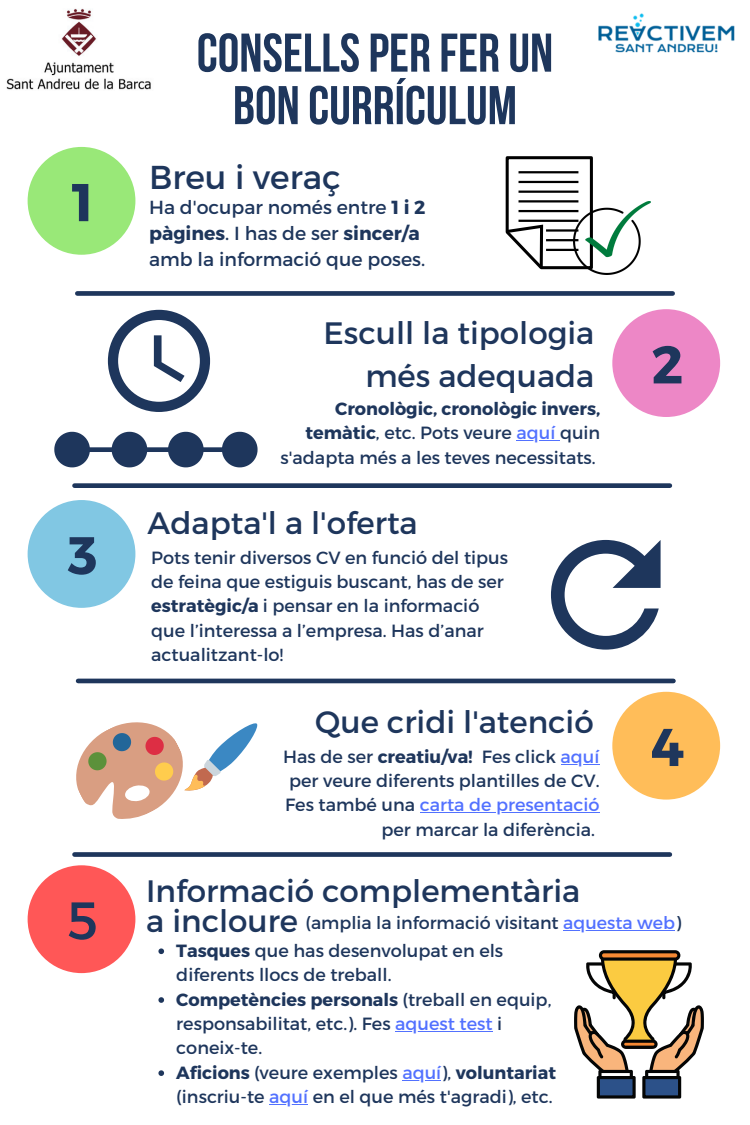
<style>
.page{position:relative;width:750px;height:1125px;background:#fff}
.page>*{position:absolute;margin:0;border:0;box-sizing:border-box;transform-origin:0 0}
.t1{font:700 54.38px/52.5px "Bebas Neue";color:#1e365c;text-align:center}
.t2{font:700 53px "Montserrat";color:#1e365c}
.t3{font:53px "Montserrat";color:#1e365c}
.t4{font:33.12px "Montserrat";color:#1e365c}
.t5{font:31px/43.1px "Montserrat";color:#1e365c;text-align:right}
.t6{font:18.88px/26px "Montserrat";color:#1e365c}
.t7{font:17.62px/24.4px "Montserrat";color:#1e365c}
.t8{font:17.5px "Montserrat";color:#1e365c}
.s1{font-weight:700}
.s2{color:#5271ff}
</style>
<div class="page">
<div style="left:28px;top:147px;width:107px;height:108px;background:#99e878;border-radius:50%"></div>
<div style="left:612px;top:309px;width:108px;height:108px;background:#ed87c6;border-radius:50%"></div>
<div style="left:28px;top:500px;width:107px;height:108px;background:#81c7e3;border-radius:50%"></div>
<div style="left:612px;top:692px;width:108px;height:108px;background:#ffbd59;border-radius:50%"></div>
<svg style="left:505px;top:156px;width:88px;height:113px"></svg>
<hr style="left:519px;top:171px;width:59px;height:2px;background:#000">
<hr style="left:519px;top:181px;width:59px;height:2px;background:#000">
<hr style="left:519px;top:191px;width:59px;height:2px;background:#000">
<hr style="left:519px;top:200px;width:59px;height:3px;background:#000">
<hr style="left:519px;top:210px;width:59px;height:2px;background:#000">
<hr style="left:519px;top:220px;width:59px;height:2px;background:#000">
<hr style="left:546px;top:229px;width:32px;height:3px;background:#000">
<hr style="left:546px;top:239px;width:32px;height:2px;background:#000">
<hr style="left:546px;top:249px;width:32px;height:2px;background:#000">
<svg style="left:76px;top:722px;width:182px;height:97px"></svg>
<div style="left:28px;top:865px;width:107px;height:108px;background:#ff5757;border-radius:50%"></div>
<svg style="left:574px;top:950px;width:130px;height:148px"></svg>
<div style="left:75px;top:852px;width:595px;height:5px;background:#1e365c"></div>
<hr style="left:78px;top:679px;width:595px;height:4px;background:#1e365c">
<div style="left:75px;top:483px;width:595px;height:5px;background:#1e365c"></div>
<div style="left:77px;top:291px;width:596px;height:5px;background:#1e365c"></div>
<img style="left:574px;top:201px;width:77px;height:73px">
<svg style="left:158px;top:948px;width:6px;height:6px"></svg>
<svg style="left:158px;top:997px;width:6px;height:6px"></svg>
<hr style="left:395px;top:1031px;width:98px;height:1px;background:#5271ff">
<svg style="left:158px;top:1070px;width:6px;height:6px"></svg>
<hr style="left:402px;top:1080px;width:39px;height:1px;background:#5271ff">
<hr style="left:269px;top:1104px;width:39px;height:1px;background:#5271ff">
<svg style="left:551px;top:540px;width:110px;height:110px"></svg>
<svg style="left:108px;top:310px;width:102px;height:102px"></svg>
<svg style="left:54px;top:432px;width:36px;height:35px"></svg>
<svg style="left:112px;top:432px;width:35px;height:35px"></svg>
<svg style="left:168px;top:432px;width:36px;height:35px"></svg>
<svg style="left:222px;top:432px;width:36px;height:35px"></svg>
<div style="left:69px;top:447px;width:169px;height:5px;background:#1e365c"></div>
<img style="left:6px;top:8px;width:145px;height:82px">
<img style="left:598px;top:13px;width:137px;height:40px">
<hr style="left:561px;top:764px;width:39px;height:1px;background:#5271ff">
<hr style="left:420px;top:812px;width:180px;height:1px;background:#5271ff">
<hr style="left:516px;top:440px;width:44px;height:1px;background:#5271ff">
<hr style="left:563px;top:930px;width:112px;height:1px;background:#5271ff">
<p class="t2" style="left:72px;top:168px;width:23px">1</p>
<p class="t2" style="left:68px;top:521px;width:31px">3</p>
<p class="t3" style="left:67px;top:886px;width:32px">5</p>
<p class="t1" style="left:197px;top:32px;width:358px">CONSELLSPER FER UN<br>BON CURRÍCULUM</p>
<p class="t4" style="left:149px;top:156px;width:193px">Breu i veraç</p>
<p class="t6" style="left:149px;top:193px;width:278px">Ha d'ocupar només entre <span class="s1">1 i 2 pàgines</span>. I has de ser <span class="s1">sincer/a </span>amb la informació que poses.</p>
<p class="t5" style="left:324px;top:309px;width:272px">Escull la tipologia més adequada</p>
<p class="t7" style="left:281px;top:396px;width:321px;text-align:right"><span class="s1">Cronològic, cronològic invers, temàtic</span>, etc. Pots veure <span class="s2">aquí</span> quin s'adapta més a les teves necessitats.</p>
<p class="t5" style="left:148px;top:500px;width:272px">Adapta'l a l'oferta</p>
<p class="t7" style="left:151px;top:544px;width:358px">Pots tenir diversos CV en funció del tipus de feina que estiguis buscant, has de ser <span class="s1">estratègic/a</span> i pensar en la informació que l’interessa a l’empresa. Has d’anar actualitzant-lo!</p>
<p class="t5" style="left:315px;top:699px;width:280px">Que cridi l'atenció</p>
<p class="t7" style="left:283px;top:743px;width:318px;text-align:right">Has de ser <span class="s1">creatiu/va!</span> Fes click <span class="s2">aquí </span>per veure diferents plantilles de CV.<br>Fes també una <span class="s2">carta de presentació </span>per marcar la diferència.</p>
<p class="t2" style="left:651px;top:330px;width:33px">2</p>
<p class="t2" style="left:651px;top:713px;width:35px">4</p>
<p class="t5" style="left:146px;top:874px;width:436px;line-height:30px;text-align:left">Informació complementària a incloure</p>
<p class="t8" style="left:305px;top:911px;width:377px">(amplia la informació visitant <span class="s2">aquesta web</span>)</p>
<p class="t7" style="left:176px;top:938px;width:328px"><span class="s1">Tasques</span> que has desenvolupat en els diferents llocs de treball.</p>
<p class="t7" style="left:176px;top:986px;width:377px"><span class="s1">Competències personals</span> (treball en equip, responsabilitat, etc.). Fes <span class="s2">aquest test</span> i coneix-te.</p>
<p class="t7" style="left:176px;top:1059px;width:381px"><span class="s1">Aficions</span> (veure exemples <span class="s2">aquí</span>), <span class="s1">voluntariat </span>(inscriu-te <span class="s2">aquí</span> en el que més t'agradi), etc.</p>
</div>
